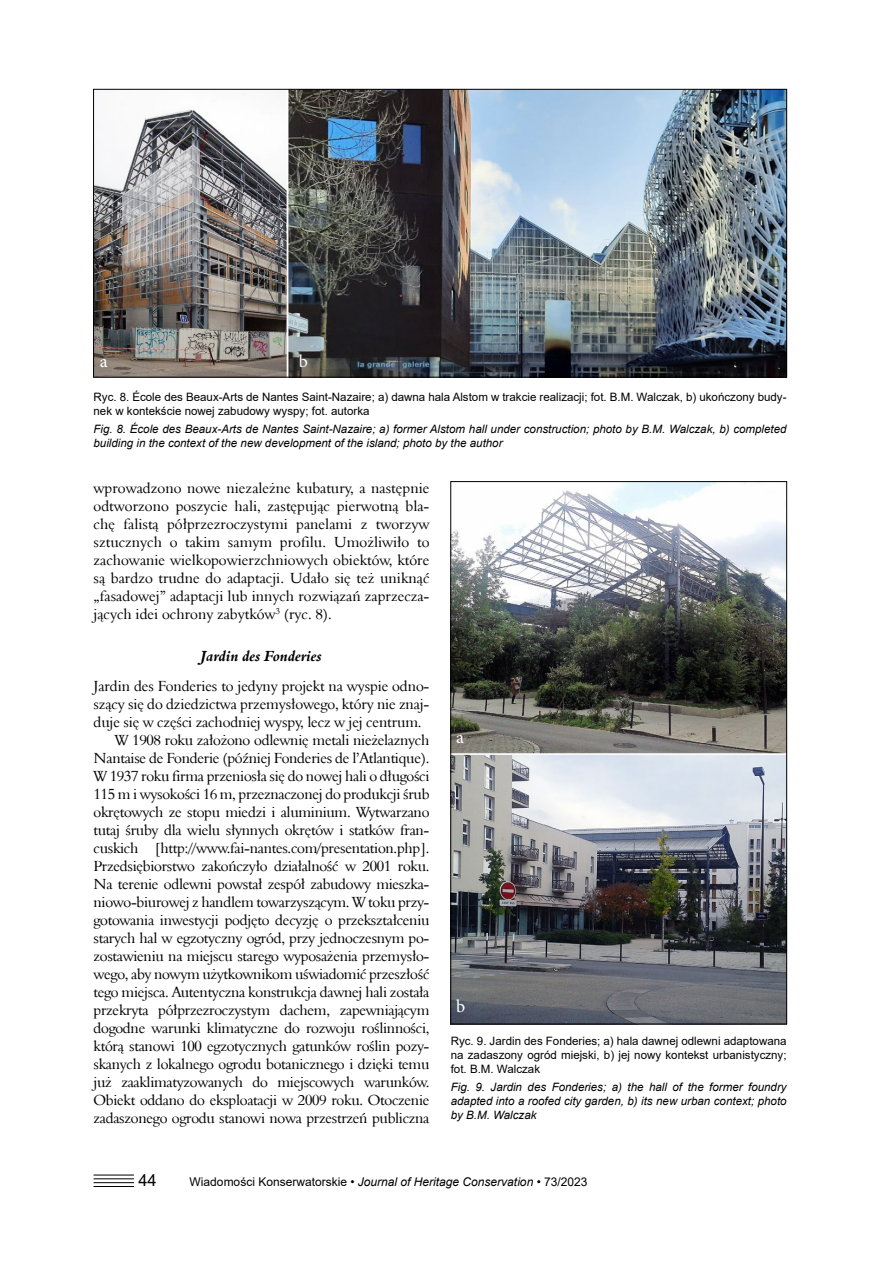
<style>
.page{position:relative;width:893px;height:1263px;background:#fff}
.page>*{position:absolute;margin:0;border:0;box-sizing:border-box;transform-origin:0 0}
.t1{font:18px "Minion Pro";color:#fff}
.t2{font:16.5px "Arial";color:#000}
.t3{font:15px/18px "Aldine 401 EU Normal";letter-spacing:-.02em;color:#000;text-align:justify}
.t4{font:italic 15px "Aldine 401 EU Bold";color:#000}
.t5{font:12px "Arial";color:#000}
.t6{font:italic 11.55px/13.8px "Arial";color:#000}
.t7{font:11.55px/13.8px "Arial";color:#000}
.s1{font-style:italic}
</style>
<div class="page">
<hr style="left:94px;top:1175px;width:40px;height:1px;background:#000">
<hr style="left:94px;top:1178px;width:40px;height:1px;background:#000">
<hr style="left:94px;top:1182px;width:40px;height:1px;background:#000">
<hr style="left:94px;top:1186px;width:40px;height:1px;background:#000">
<img style="left:95px;top:91px;width:690px;height:284px">
<img style="left:453px;top:483px;width:332px;height:539px">
<p class="t1" style="left:100px;top:349px;width:9px">a</p>
<p class="t1" style="left:299px;top:349px;width:11px">b</p>
<p class="t7" style="left:94px;top:390px;width:695px">Ryc. 8. École des Beaux-Arts de Nantes Saint-Nazaire; a) dawna hala Alstom w trakcie realizacji; fot. B.M. Walczak, b) ukończony budy&shy;nek w kontekście nowej zabudowy wyspy; fot. autorka</p>
<p class="t6" style="left:94px;top:422px;width:695px">Fig. 8. École des Beaux-Arts de Nantes Saint-Nazaire; a) former Alstom hall under construction; photo by B.M. Walczak, b) completed building in the context of the new development of the island; photo by the author</p>
<p class="t3" style="left:94px;top:479px;width:337px">wprowadzono nowe niezależne kubatury, a następnie odtworzono poszycie hali, zastępując pierwotną bla&shy;chę falistą półprzezroczystymi panelami z tworzyw sztucznych o takim samym profilu. Umożliwiło to zachowanie wielkopowierzchniowych obiektów, które są bardzo trudne do adaptacji. Udało się też uniknąć „fasadowej” adaptacji lub innych rozwiązań zaprzecza&shy;jących idei ochrony zabytków<sup>3</sup> (ryc. 8).</p>
<p class="t4" style="left:201px;top:647px;width:123px">Jardin des Fonderies</p>
<p class="t3" style="left:94px;top:677px;width:337px">Jardin des Fonderies to jedyny projekt na wyspie odno-</p>
<p class="t3" style="left:94px;top:695px;width:337px">szący się do dziedzictwa przemysłowego, który nie znaj-</p>
<p class="t3" style="left:94px;top:713px;width:330px">duje się w części zachodniej wyspy, lecz w jej centrum.</p>
<p class="t3" style="left:115px;top:731px;width:316px">W 1908 roku założono odlewnię metali nieżelaznych</p>
<p class="t3" style="left:94px;top:749px;width:337px">Nantaise de Fonderie (później Fonderies de l’Atlantique).</p>
<p class="t3" style="left:94px;top:767px;width:337px">W 1937 roku firma przeniosła się do nowej hali o długości</p>
<p class="t3" style="left:94px;top:785px;width:337px">115 m i wysokości 16 m, przeznaczonej do produkcji śrub</p>
<p class="t3" style="left:94px;top:803px;width:337px">okrętowych ze stopu miedzi i aluminium. Wytwarzano</p>
<p class="t3" style="left:94px;top:821px;width:337px">tutaj śruby dla wielu słynnych okrętów i statków fran-</p>
<p class="t3" style="left:94px;top:839px;width:337px">cuskich [http://www.fai-nantes.com/presentation.php].</p>
<p class="t3" style="left:94px;top:857px;width:337px">Przedsiębiorstwo zakończyło działalność w 2001 roku.</p>
<p class="t3" style="left:94px;top:875px;width:337px">Na terenie odlewni powstał zespół zabudowy mieszka-</p>
<p class="t3" style="left:94px;top:893px;width:337px">niowo-biurowej z handlem towarzyszącym. W toku przy-</p>
<p class="t3" style="left:94px;top:911px;width:337px">gotowania inwestycji podjęto decyzję o przekształceniu</p>
<p class="t3" style="left:94px;top:929px;width:337px">starych hal w egzotyczny ogród, przy jednoczesnym po-</p>
<p class="t3" style="left:94px;top:947px;width:337px">zostawieniu na miejscu starego wyposażenia przemysło-</p>
<p class="t3" style="left:94px;top:965px;width:337px">wego, aby nowym użytkownikom uświadomić przeszłość</p>
<p class="t3" style="left:94px;top:983px;width:337px">tego miejsca. Autentyczna konstrukcja dawnej hali została</p>
<p class="t3" style="left:94px;top:1001px;width:337px">przekryta półprzezroczystym dachem, zapewniającym</p>
<p class="t3" style="left:94px;top:1019px;width:337px">dogodne warunki klimatyczne do rozwoju roślinności,</p>
<p class="t3" style="left:94px;top:1037px;width:337px">którą stanowi 100 egzotycznych gatunków roślin pozy-</p>
<p class="t3" style="left:94px;top:1055px;width:337px">skanych z lokalnego ogrodu botanicznego i dzięki temu</p>
<p class="t3" style="left:94px;top:1073px;width:337px">już zaaklimatyzowanych do miejscowych warunków.</p>
<p class="t3" style="left:94px;top:1091px;width:337px">Obiekt oddano do eksploatacji w 2009 roku. Otoczenie</p>
<p class="t3" style="left:94px;top:1109px;width:337px">zadaszonego ogrodu stanowi nowa przestrzeń publiczna</p>
<p class="t1" style="left:456px;top:725px;width:9px">a</p>
<p class="t1" style="left:456px;top:995px;width:11px">b</p>
<p class="t7" style="left:451px;top:1034px;width:337px;text-align:justify">Ryc. 9. Jardin des Fonderies; a) hala dawnej odlewni adaptowana na zadaszony ogród miejski, b) jej nowy kontekst urbanistyczny; fot. B.M. Walczak</p>
<p class="t6" style="left:451px;top:1080px;width:337px;text-align:justify">Fig. 9. Jardin des Fonderies; a) the hall of the former foundry adapted into a roofed city garden, b) its new urban context; photo by B.M. Walczak</p>
<p class="t2" style="left:138px;top:1168px;width:20px">44</p>
<p class="t5" style="left:190px;top:1173px;width:399px">Wiadomości Konserwatorskie • <span class="s1">Journal of Heritage Conservation</span> • 73/2023</p>
</div>
